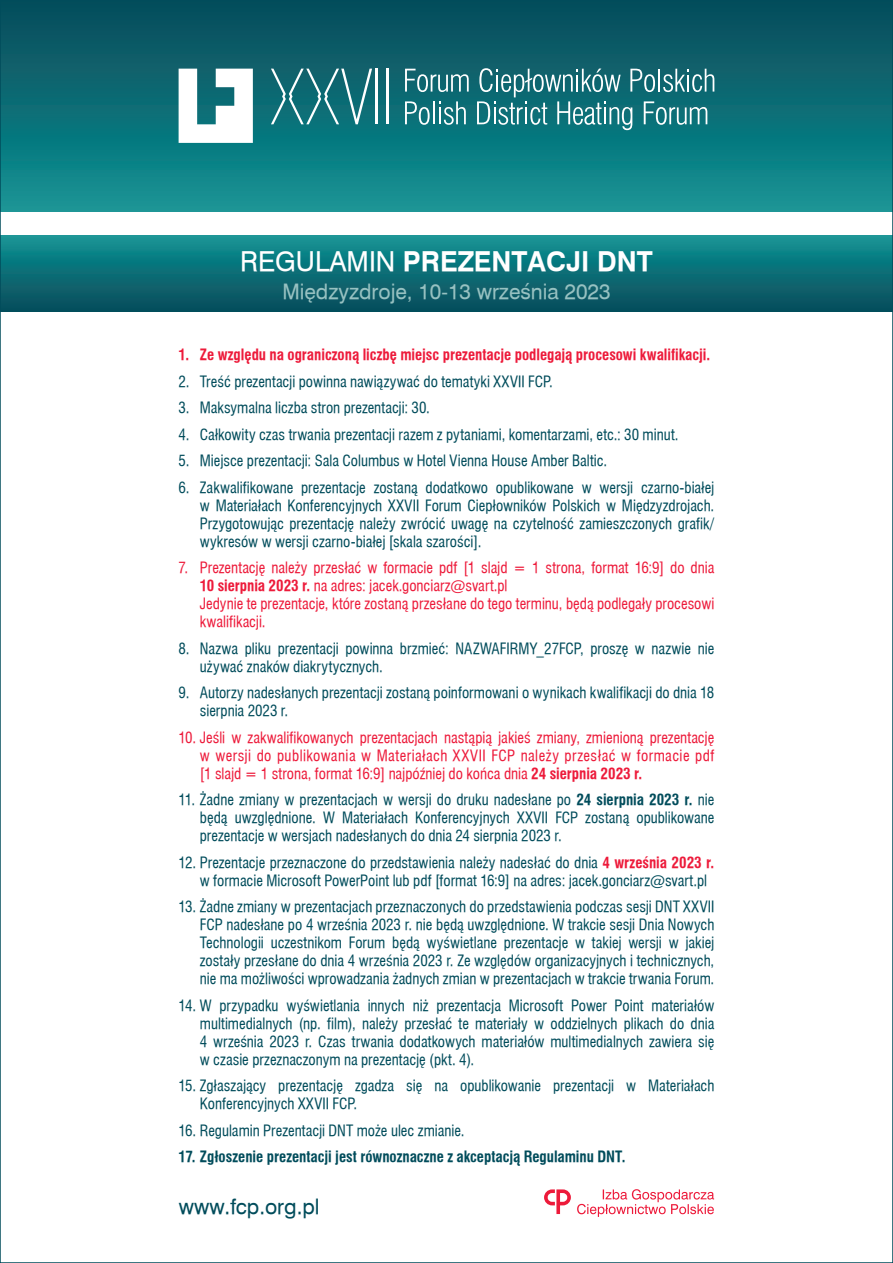
<style>
.page{position:relative;width:893px;height:1263px;background:#fff}
.page>*{position:absolute;margin:0;border:0;box-sizing:border-box;transform-origin:0 0}
.t1{font:27px "Swiss 721 AT Bold";color:#fff}
.t2{font:21px "Swiss 721 AT";color:#97c1c1}
.t3{font:21px "Swiss 721 AT";color:#014c5b}
.t4{font:15px/18px "Swiss 721 Cn AT";color:#014c5b;text-align:justify}
.t5{font:15px/18px "Swiss 721 Cn AT";color:#ed1a3a}
.t6{font:15px "Swiss 721 Cn AT Bold";color:#ed1a3a}
.t7{font:15px "Swiss 721 Cn AT Bold";letter-spacing:-.005em;color:#014c5b}
.s1{font-family:"Swiss 721 AT"}
.s2{font-family:"Swiss 721 Cn AT Bold"}
.s3{font-family:"Swiss 721 Cn AT Bold";color:#ed1a3a}
</style>
<div class="page">
<div style="left:0;top:0;width:893px;height:212px;background:linear-gradient(to bottom,#064a59,#139394)"></div>
<svg style="left:179px;top:69px;width:74px;height:74px"></svg>
<svg style="left:439px;top:101px;width:27px;height:24px"></svg>
<svg style="left:405px;top:101px;width:25px;height:24px"></svg>
<hr style="left:433px;top:101px;width:2px;height:23px;background:#fff">
<svg style="left:405px;top:69px;width:64px;height:23px"></svg>
<svg style="left:477px;top:68px;width:237px;height:62px"></svg>
<hr style="left:386px;top:69px;width:3px;height:55px;background:#fff">
<hr style="left:376px;top:69px;width:2px;height:55px;background:#fff">
<svg style="left:271px;top:69px;width:101px;height:55px"></svg>
<svg style="left:577px;top:1189px;width:137px;height:28px"></svg>
<svg style="left:544px;top:1189px;width:27px;height:25px"></svg>
<div style="left:0;top:236px;width:893px;height:75px;background:linear-gradient(to bottom,#129394,#074b5a)"></div>
<h1 class="t1" style="left:240px;top:245px;width:414px"><span class="s1">REGULAMIN</span> PREZENTACJI DNT</h1>
<h2 class="t2" style="left:282px;top:279px;width:330px">Międzyzdroje, 10-13 września 2023</h2>
<p class="t6" style="left:179px;top:346px;width:533px">1. Ze względu na ograniczoną liczbę miejsc prezentacje podlegają procesowi kwalifikacji.</p>
<p class="t4" style="left:179px;top:372px;width:376px">2. Treść prezentacji powinna nawiązywać do tematyki XXVII FCP.</p>
<p class="t4" style="left:179px;top:399px;width:253px">3. Maksymalna liczba stron prezentacji: 30.</p>
<p class="t4" style="left:179px;top:425px;width:501px">4. Całkowity czas trwania prezentacji razem z pytaniami, komentarzami, etc.: 30 minut.</p>
<p class="t4" style="left:179px;top:452px;width:430px">5. Miejsce prezentacji: Sala Columbus w Hotel Vienna House Amber Baltic.</p>
<p class="t4" style="left:200px;top:478px;width:516px;text-indent:-21px">6. Zakwalifikowane prezentacje zostaną dodatkowo opublikowane w wersji czarno-białej w Materiałach Konferencyjnych XXVII Forum Ciepłowników Polskich w Międzyzdrojach.<br>Przygotowując prezentację należy zwrócić uwagę na czytelność zamieszczonych grafik/ wykresów w wersji czarno-białej [skala szarości].</p>
<p class="t5" style="left:200px;top:559px;width:516px;text-indent:-21px">7. Prezentację należy przesłać w formacie pdf [1 slajd = 1 strona, format 16:9] do dnia <span class="s2">10 sierpnia 2023 r.</span> na adres: jacek.gonciarz@svart.pl<br>Jedynie te prezentacje, które zostaną przesłane do tego terminu, będą podlegały procesowi kwalifikacji.</p>
<p class="t4" style="left:200px;top:639px;width:516px;text-indent:-21px">8. Nazwa pliku prezentacji powinna brzmieć: NAZWAFIRMY_27FCP, proszę w nazwie nie używać znaków diakrytycznych.</p>
<p class="t4" style="left:200px;top:684px;width:516px;text-indent:-21px">9. Autorzy nadesłanych prezentacji zostaną poinformowani o wynikach kwalifikacji do dnia 18 sierpnia 2023 r.</p>
<p class="t5" style="left:200px;top:728px;width:516px;text-align:justify;text-indent:-21px">10. Jeśli w zakwalifikowanych prezentacjach nastąpią jakieś zmiany, zmienioną prezentację w wersji do publikowania w Materiałach XXVII FCP należy przesłać w formacie pdf [1 slajd = 1 strona, format 16:9] najpóźniej do końca dnia <span class="s2">24 sierpnia 2023 r.</span></p>
<p class="t4" style="left:200px;top:791px;width:516px;text-indent:-21px">11. Żadne zmiany w prezentacjach w wersji do druku nadesłane po <span class="s2">24 sierpnia 2023 r.</span> nie będą uwzględnione. W Materiałach Konferencyjnych XXVII FCP zostaną opublikowane prezentacje w wersjach nadesłanych do dnia 24 sierpnia 2023 r.</p>
<p class="t4" style="left:200px;top:853px;width:516px;text-indent:-21px">12. Prezentacje przeznaczone do przedstawienia należy nadesłać do dnia <span class="s3">4 września 2023 r. </span>w formacie Microsoft PowerPoint lub pdf [format 16:9] na adres: jacek.gonciarz@svart.pl</p>
<p class="t4" style="left:200px;top:898px;width:516px;text-indent:-21px">13. Żadne zmiany w prezentacjach przeznaczonych do przedstawienia podczas sesji DNT XXVII FCP nadesłane po 4 września 2023 r. nie będą uwzględnione. W trakcie sesji Dnia Nowych Technologii uczestnikom Forum będą wyświetlane prezentacje w takiej wersji w jakiej zostały przesłane do dnia 4 września 2023 r. Ze względów organizacyjnych i technicznych, nie ma możliwości wprowadzania żadnych zmian w prezentacjach w trakcie trwania Forum.</p>
<p class="t4" style="left:200px;top:996px;width:516px;text-indent:-21px">14. W przypadku wyświetlania innych niż prezentacja Microsoft Power Point materiałów multimedialnych (np. film), należy przesłać te materiały w oddzielnych plikach do dnia 4 września 2023 r. Czas trwania dodatkowych materiałów multimedialnych zawiera się w czasie przeznaczonym na prezentację (pkt. 4).</p>
<p class="t4" style="left:200px;top:1077px;width:516px;text-indent:-21px">15. Zgłaszający prezentację zgadza się na opublikowanie prezentacji w Materiałach<br>Konferencyjnych XXVII FCP.</p>
<p class="t4" style="left:179px;top:1121px;width:288px">16. Regulamin Prezentacji DNT może ulec zmianie.</p>
<p class="t7" style="left:179px;top:1148px;width:448px">17. Zgłoszenie prezentacji jest równoznaczne z akceptacją Regulaminu DNT.</p>
<h2 class="t3" style="left:179px;top:1194px;width:142px">www.fcp.org.pl</h2>
</div>
